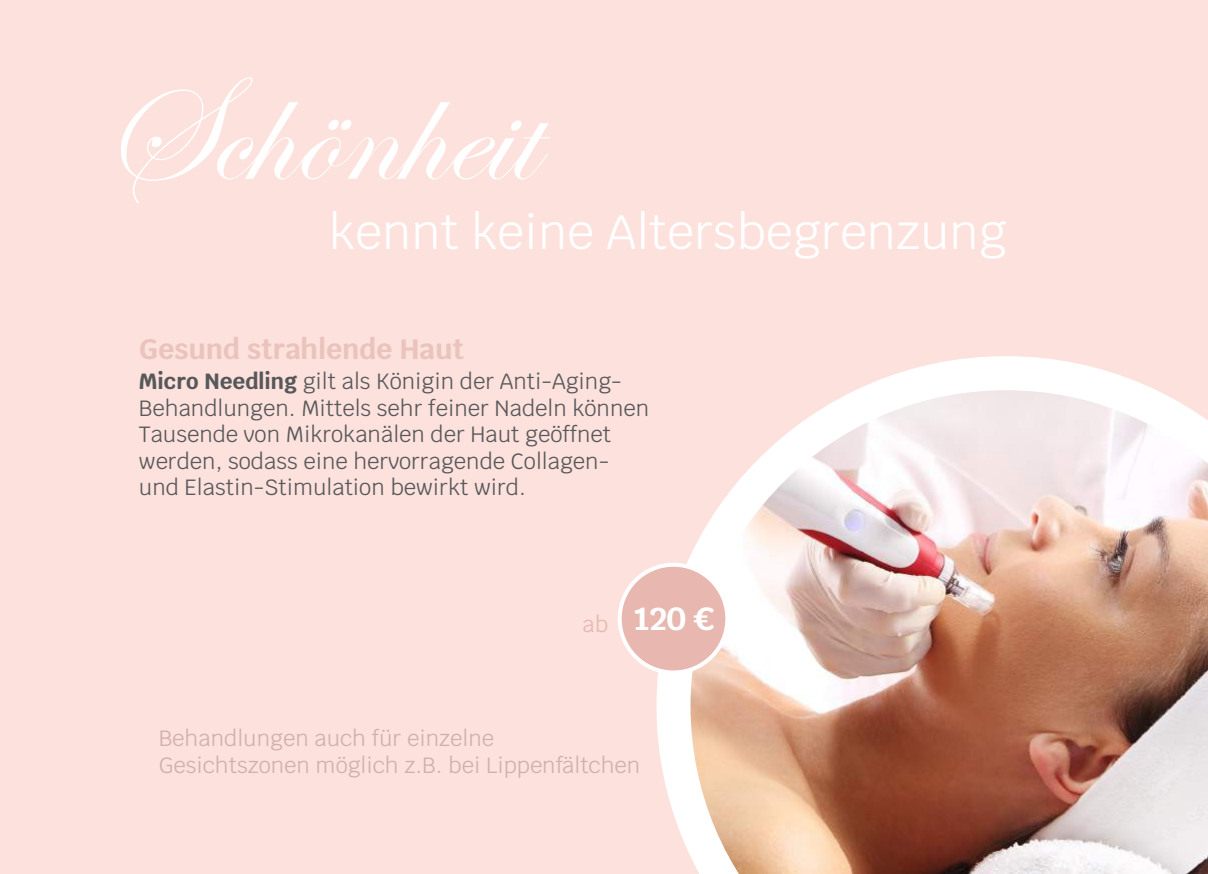
<style>
.page{position:relative;width:1208px;height:874px;background:#fff}
.page>*{position:absolute;margin:0;border:0;box-sizing:border-box;transform-origin:0 0}
.t1{font:152.8px "Edwardian Script ITC";color:#fff}
.t2{font:48px "Krub";color:#fff}
.t3{font:700 32px "Krub";color:#fff}
.t4{font:700 28px "Krub";color:#eac4bc}
.t5{font:22px/26.4px "Krub";color:#57585a}
.t6{font:22px/26.4px "Krub";color:#d1b0aa}
.s1{font-weight:700}
.s2{font-weight:400;font-size:22px;color:#e7b7b0}
</style>
<div class="page">
<div style="left:0;top:0;width:1208px;height:873px;background:#fde1dd"></div>
<svg style="left:656px;top:356px;width:552px;height:517px"></svg>
<div style="left:619px;top:564px;width:108px;height:108px;background:#e7b7b0;border-radius:50%"></div>
<div style="left:617px;top:562px;width:112px;height:112px;border:4px solid #fff;border-radius:50%"></div>
<h1 class="t1" style="left:101px;top:48px;width:434px">Schönheit</h1>
<h2 class="t2" style="left:329px;top:191px;width:679px">kennt keine Altersbegrenzung</h2>
<p class="t4" style="left:139px;top:333px;width:327px">Gesund strahlende Haut</p>
<p class="t5" style="left:139px;top:368px;width:512px"><span class="s1">Micro Needling</span> gilt als Königin der Anti-Aging-Behandlungen. Mittels sehr feiner Nadeln können Tausende von Mikrokanälen der Haut geöffnet werden, sodass eine hervorragende Collagen&shy;und Elastin-Stimulation bewirkt wird.</p>
<h3 class="t3" style="left:582px;top:600px;width:131px"><span class="s2">ab</span> 120 €</h3>
<p class="t6" style="left:159px;top:725px;width:483px">Behandlungen auch für einzelne<br>Gesichtszonen möglich z.B. bei Lippenfältchen</p>
</div>
